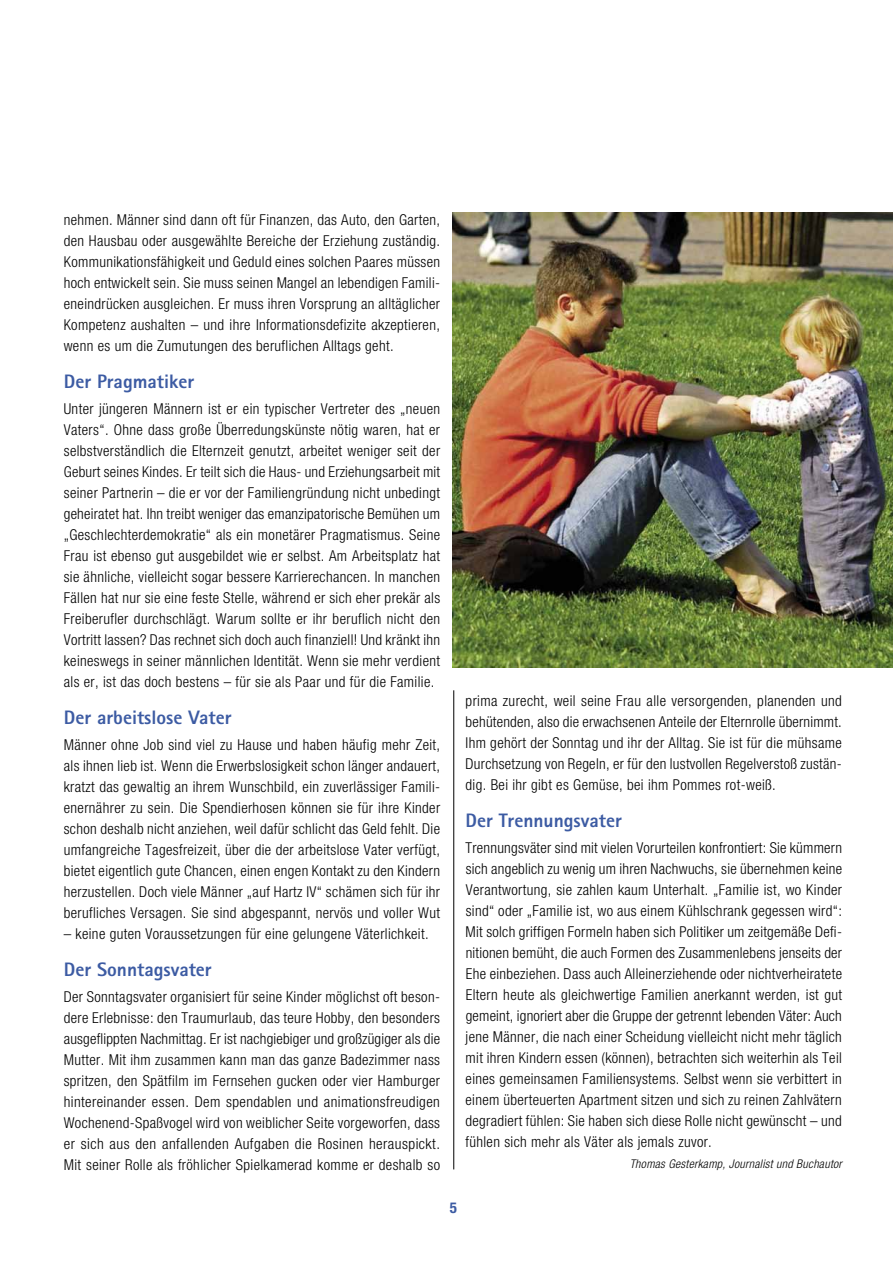
<style>
.page{position:relative;width:893px;height:1263px;background:#fff}
.page>*{position:absolute;margin:0;border:0;box-sizing:border-box;transform-origin:0 0}
.t1{font:800 19.5px "Rotis Sans Serif";color:#3c5ba3}
.t2{font:300 condensed 15px/21px "Helvetica Neue";letter-spacing:.025em;color:#000}
.t3{font:700 condensed 15px "Helvetica Neue";color:#3c5ba3}
.t4{font:italic 300 condensed 12px "Helvetica Neue";letter-spacing:.025em;color:#000}
</style>
<div class="page">
<hr style="left:453px;top:690px;width:1px;height:479px;background:#000">
<img style="left:453px;top:213px;width:440px;height:455px">
<p class="t2" style="left:64px;top:209px;width:378px">nehmen. Männer sind dann oft für Finanzen, das Auto, den Garten, den Hausbau oder ausgewählte Bereiche der Erziehung zuständig.<br>Kommunikationsfähigkeit und Geduld eines solchen Paares müssen hoch entwickelt sein. Sie muss seinen Mangel an lebendigen Famili&shy;eneindrücken ausgleichen. Er muss ihren Vorsprung an alltäglicher Kompetenz aushalten – und ihre Informationsdefizite akzeptieren, wenn es um die Zumutungen des beruflichen Alltags geht.</p>
<h1 class="t1" style="left:64px;top:369px;width:132px">Der Pragmatiker</h1>
<p class="t2" style="left:64px;top:398px;width:378px;text-align:justify">Unter jüngeren Männern ist er ein typischer Vertreter des „neuen Vaters“. Ohne dass große Überredungskünste nötig waren, hat er selbstverständlich die Elternzeit genutzt, arbeitet weniger seit der Geburt seines Kindes. Er teilt sich die Haus- und Erziehungsarbeit mit seiner Partnerin – die er vor der Familiengründung nicht unbedingt geheiratet hat. Ihn treibt weniger das emanzipatorische Bemühen um „Geschlechterdemokratie“ als ein monetärer Pragmatismus. Seine Frau ist ebenso gut ausgebildet wie er selbst. Am Arbeitsplatz hat sie ähnliche, vielleicht sogar bessere Karrierechancen. In manchen Fällen hat nur sie eine feste Stelle, während er sich eher prekär als Freiberufler durchschlägt. Warum sollte er ihr beruflich nicht den Vortritt lassen? Das rechnet sich doch auch finanziell! Und kränkt ihn keineswegs in seiner männlichen Identität. Wenn sie mehr verdient als er, ist das doch bestens – für sie als Paar und für die Familie.</p>
<h1 class="t1" style="left:64px;top:705px;width:169px">Der arbeitslose Vater</h1>
<p class="t2" style="left:64px;top:734px;width:378px;text-align:justify">Männer ohne Job sind viel zu Hause und haben häufig mehr Zeit, als ihnen lieb ist. Wenn die Erwerbslosigkeit schon länger andauert, kratzt das gewaltig an ihrem Wunschbild, ein zuverlässiger Famili&shy;enernährer zu sein. Die Spendierhosen können sie für ihre Kinder schon deshalb nicht anziehen, weil dafür schlicht das Geld fehlt. Die umfangreiche Tagesfreizeit, über die der arbeitslose Vater verfügt, bietet eigentlich gute Chancen, einen engen Kontakt zu den Kindern herzustellen. Doch viele Männer „auf Hartz IV“ schämen sich für ihr berufliches Versagen. Sie sind abgespannt, nervös und voller Wut</p>
<p class="t2" style="left:64px;top:923px;width:364px">– keine guten Voraussetzungen für eine gelungene Väterlichkeit.</p>
<h1 class="t1" style="left:64px;top:957px;width:150px">Der Sonntagsvater</h1>
<p class="t2" style="left:64px;top:986px;width:378px">Der Sonntagsvater organisiert für seine Kinder möglichst oft beson&shy;dere Erlebnisse: den Traumurlaub, das teure Hobby, den besonders ausgeflippten Nachmittag. Er ist nachgiebiger und großzügiger als die Mutter. Mit ihm zusammen kann man das ganze Badezimmer nass spritzen, den Spätfilm im Fernsehen gucken oder vier Hamburger hintereinander essen. Dem spendablen und animationsfreudigen Wochenend-Spaßvogel wird von weiblicher Seite vorgeworfen, dass er sich aus den anfallenden Aufgaben die Rosinen herauspickt.<br>Mit seiner Rolle als fröhlicher Spielkamerad komme er deshalb so</p>
<p class="t2" style="left:466px;top:690px;width:378px">prima zurecht, weil seine Frau alle versorgenden, planenden und behütenden, also die erwachsenen Anteile der Elternrolle übernimmt.<br>Ihm gehört der Sonntag und ihr der Alltag. Sie ist für die mühsame Durchsetzung von Regeln, er für den lustvollen Regelverstoß zustän&shy;dig. Bei ihr gibt es Gemüse, bei ihm Pommes rot-weiß.</p>
<h1 class="t1" style="left:466px;top:808px;width:158px">Der Trennungsvater</h1>
<p class="t2" style="left:465px;top:837px;width:378px;text-align:justify">Trennungsväter sind mit vielen Vorurteilen konfrontiert: Sie kümmern sich angeblich zu wenig um ihren Nachwuchs, sie übernehmen keine Verantwortung, sie zahlen kaum Unterhalt. „Familie ist, wo Kinder sind“ oder „Familie ist, wo aus einem Kühlschrank gegessen wird“:<br>Mit solch griffigen Formeln haben sich Politiker um zeitgemäße Defi&shy;nitionen bemüht, die auch Formen des Zusammenlebens jenseits der Ehe einbeziehen. Dass auch Alleinerziehende oder nichtverheiratete Eltern heute als gleichwertige Familien anerkannt werden, ist gut gemeint, ignoriert aber die Gruppe der getrennt lebenden Väter: Auch jene Männer, die nach einer Scheidung vielleicht nicht mehr täglich mit ihren Kindern essen (können), betrachten sich weiterhin als Teil eines gemeinsamen Familiensystems. Selbst wenn sie verbittert in einem überteuerten Apartment sitzen und sich zu reinen Zahlvätern degradiert fühlen: Sie haben sich diese Rolle nicht gewünscht – und fühlen sich mehr als Väter als jemals zuvor.</p>
<p class="t4" style="left:630px;top:1157px;width:214px">Thomas Gesterkamp, Journalist und Buchautor</p>
<p class="t3" style="left:450px;top:1199px;width:9px">5</p>
</div>
